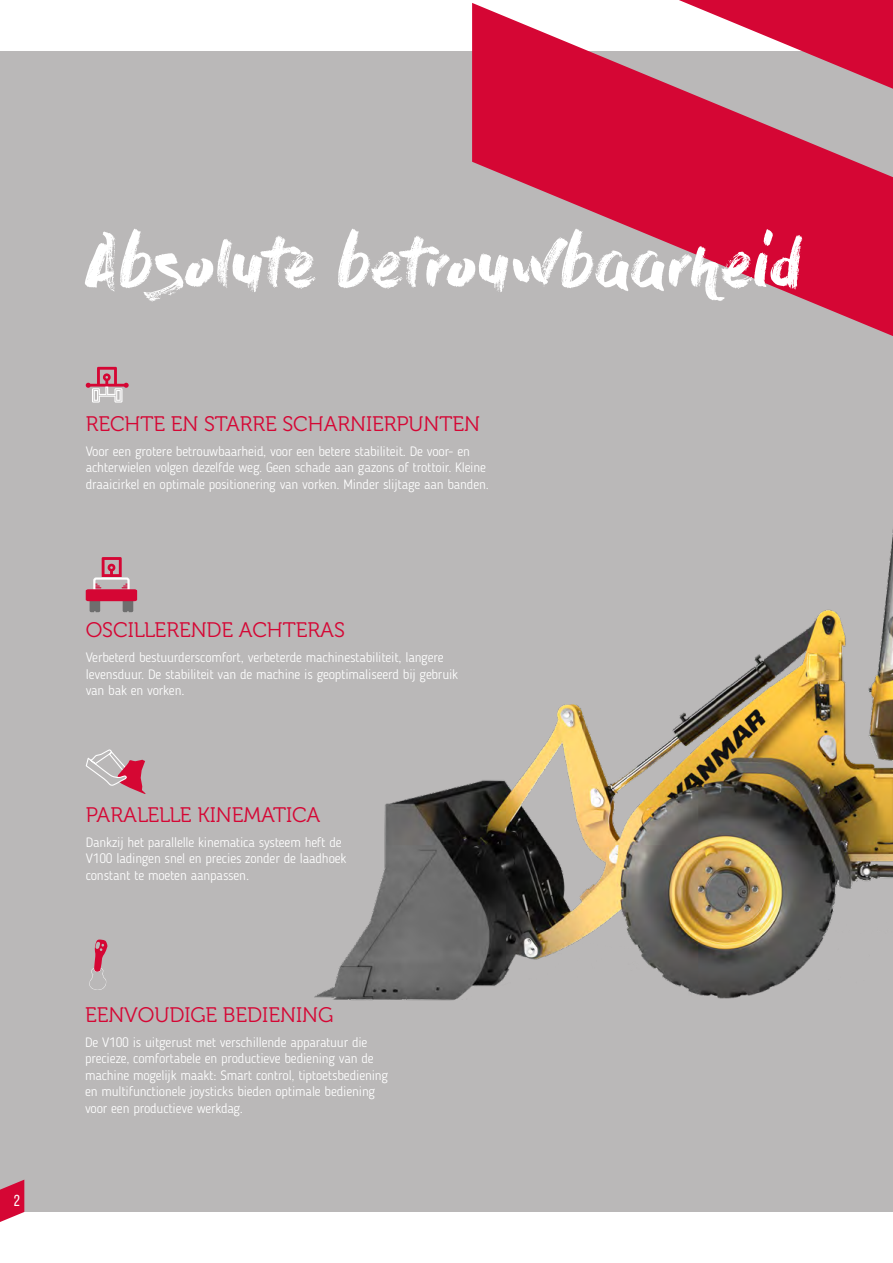
<style>
.page{position:relative;width:893px;height:1263px;background:#fff}
.page>*{position:absolute;margin:0;border:0;box-sizing:border-box;transform-origin:0 0}
.t1{font:66.3px "Dry Brush";letter-spacing:-.025em;color:#fff}
.t2{font:21px "Museo 300";color:#d50634}
.t3{font:15.9px "Bebas Neue";color:#fff}
.t4{font:300 13.5px/16.5px "Blogger Sans";letter-spacing:-.01em;color:#fff}
</style>
<div class="page">
<div style="left:0;top:51px;width:893px;height:1161px;background:#bab8b8"></div>
<svg style="left:679px;top:0;width:214px;height:3px"></svg>
<svg style="left:472px;top:3px;width:421px;height:333px;fill:#d50634"></svg>
<svg style="left:86px;top:367px;width:43px;height:36px"></svg>
<div style="left:93px;top:577px;width:37px;height:17px;border:2px solid #fff;border-radius:2px"></div>
<svg style="left:102px;top:557px;width:20px;height:20px"></svg>
<svg style="left:86px;top:583px;width:51px;height:29px"></svg>
<svg style="left:86px;top:749px;width:60px;height:45px"></svg>
<svg style="left:89px;top:939px;width:19px;height:51px"></svg>
<img style="left:315px;top:529px;width:578px;height:472px">
<svg style="left:0;top:1179px;width:24px;height:43px"></svg>
<p class="t3" style="left:14px;top:1192px;width:8px">2</p>
<h1 class="t1" style="left:86px;top:225px;width:719px">Absolute betrouwbaarheid</h1>
<h2 class="t2" style="left:86px;top:412px;width:396px">RECHTE EN STARRE SCHARNIERPUNTEN</h2>
<p class="t4" style="left:86px;top:443px;width:405px">Voor een grotere betrouwbaarheid, voor een betere stabiliteit. De voor- en achterwielen volgen dezelfde weg. Geen schade aan gazons of trottoir. Kleine draaicirkel en optimale positionering van vorken. Minder slijtage aan banden.</p>
<h2 class="t2" style="left:86px;top:619px;width:261px">OSCILLERENDE ACHTERAS</h2>
<p class="t4" style="left:86px;top:649px;width:374px">Verbeterd bestuurderscomfort, verbeterde machinestabiliteit, langere levensduur. De stabiliteit van de machine is geoptimaliseerd bij gebruik van bak en vorken.</p>
<h2 class="t2" style="left:86px;top:803px;width:236px">PARALELLE KINEMATICA</h2>
<p class="t4" style="left:86px;top:834px;width:262px">Dankzij het parallelle kinematica systeem heft de<br>V100 ladingen snel en precies zonder de laadhoek constant te moeten aanpassen.</p>
<h2 class="t2" style="left:85px;top:1003px;width:250px">EENVOUDIGE BEDIENING</h2>
<p class="t4" style="left:85px;top:1034px;width:305px">De V100 is uitgerust met verschillende apparatuur die precieze, comfortabele en productieve bediening van de machine mogelijk maakt: Smart control, tiptoetsbediening en multifunctionele joysticks bieden optimale bediening voor een productieve werkdag.</p>
</div>
